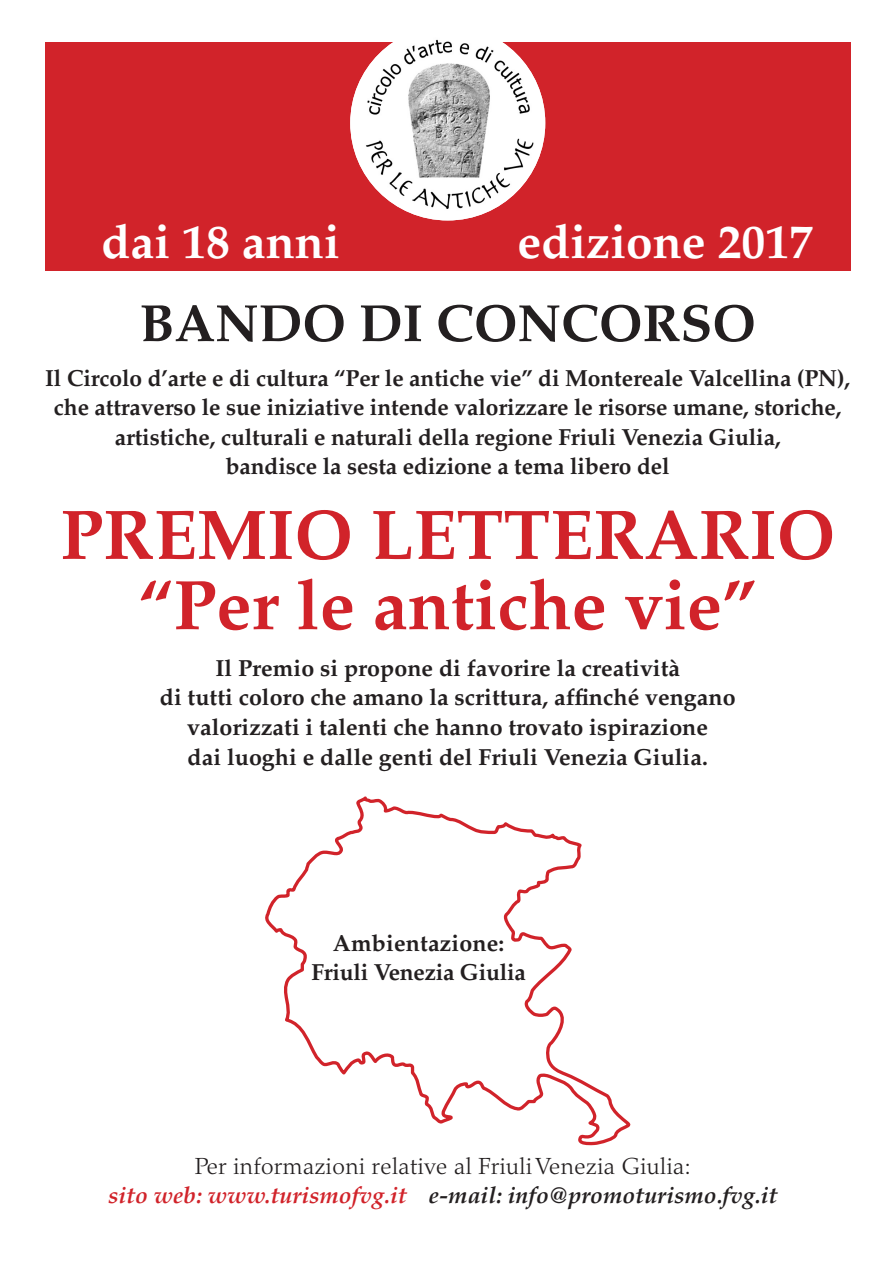
<style>
.page{position:relative;width:893px;height:1263px;background:#fff}
.page>*{position:absolute;margin:0;border:0;box-sizing:border-box;transform-origin:0 0}
.t1{font:700 70.35px/70.3px "Palatino LT Std";color:#d1232a;text-align:center}
.t2{font:700 52.35px "Palatino LT Std";color:#231f20}
.t3{font:700 47.7px "Palatino LT Std";color:#fff}
.t4{font:700 23.25px/29.5px "Palatino LT Std";letter-spacing:-.005em;color:#231f20;text-align:center}
.t5{font:300 23.25px/29.5px "Palatino LT Std";letter-spacing:.02em;color:#231f20;text-align:center}
.s1{font-weight:700;font-style:italic;color:#d1232a}
.s2{font-weight:700;font-style:italic}
</style>
<div class="page">
<div style="left:45px;top:42px;width:805px;height:229px;background:#d1232a"></div>
<svg style="left:265px;top:796px;width:365px;height:350px"></svg>
<img style="left:350px;top:25px;width:195px;height:195px;border-radius:97px">
<p class="t3" style="left:101px;top:213px;width:240px">dai 18 anni</p>
<p class="t3" style="left:518px;top:213px;width:297px">edizione 2017</p>
<p class="t2" style="left:140px;top:293px;width:618px">BANDO DI CONCORSO</p>
<p class="t4" style="left:45px;top:363px;width:807px">Il Circolo d’arte e di cultura “Per le antiche vie” di Montereale Valcellina (PN), che attraverso le sue iniziative intende valorizzare le risorse umane, storiche, artistiche, culturali e naturali della regione Friuli Venezia Giulia,<br>bandisce la sesta edizione a tema libero del</p>
<p class="t1" style="left:60px;top:500px;width:777px">PREMIO LETTERARIO “Per le antiche vie”</p>
<p class="t4" style="left:160px;top:653px;width:577px">Il Premio si propone di favorire la creatività<br>di tutti coloro che amano la scrittura, affinché vengano valorizzati i talenti che hanno trovato ispirazione<br>dai luoghi e dalle genti del Friuli Venezia Giulia.</p>
<p class="t4" style="left:311px;top:928px;width:216px">Ambientazione:<br>Friuli Venezia Giulia</p>
<p class="t5" style="left:108px;top:1151px;width:671px">Per informazioni relative al Friuli Venezia Giulia:<br><span class="s1">sito web: www.turismofvg.it</span> <span class="s2">e-mail: info@promoturismo.fvg.it</span></p>
</div>
